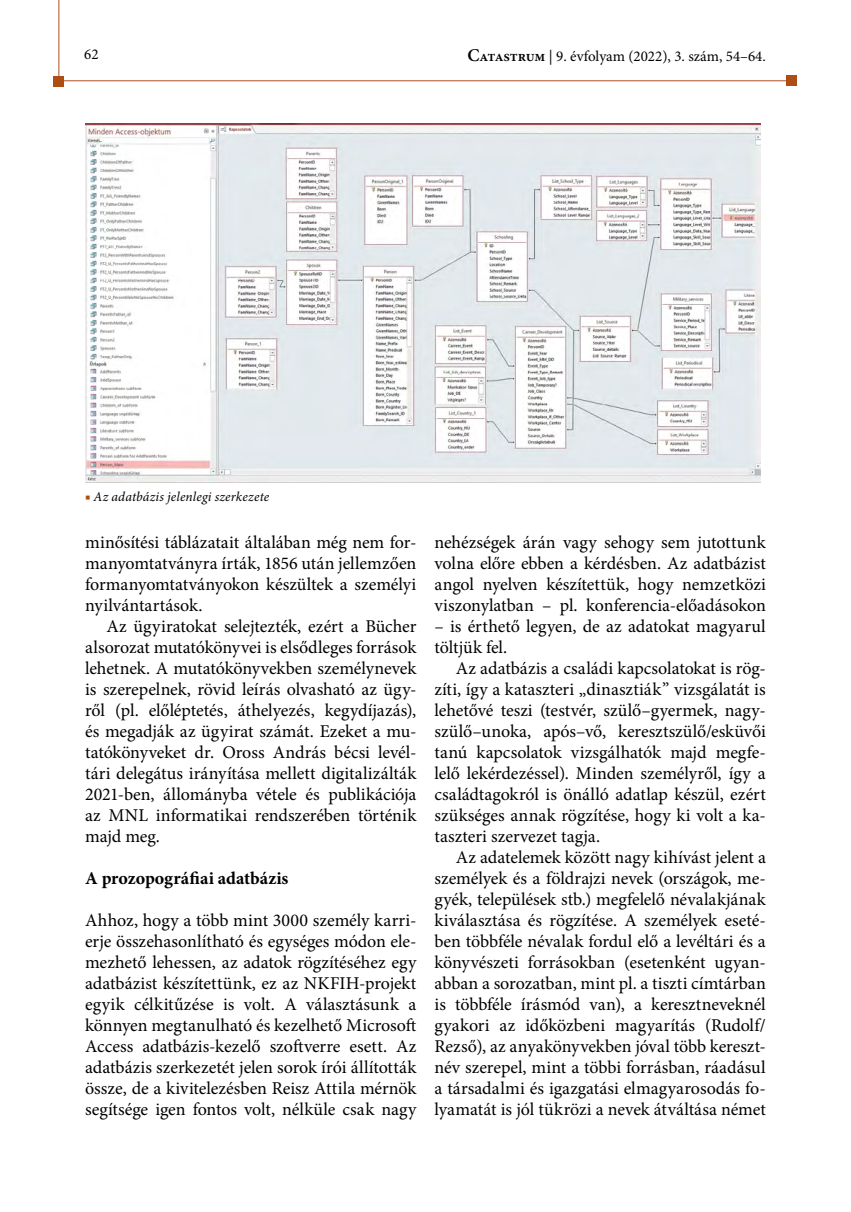
<style>
.page{position:relative;width:851px;height:1212px;background:#fff}
.page>*{position:absolute;margin:0;border:0;box-sizing:border-box;transform-origin:0 0}
.t1{font:18px/21px "Minion Pro";letter-spacing:-.005em;color:#000;text-align:justify}
.t2{font:700 18px "Minion Pro";letter-spacing:-.005em;color:#000}
.t3{font:15px "Minion Pro";color:#000}
.képaláírás{font:italic 13.5px "Minion Pro";letter-spacing:.015em;color:#000}
.s1{font-weight:600;font-size:18px}
.s2{font-weight:600}
.s3{color:#ae4e14}
</style>
<div class="page">
<hr style="left:57px;top:81px;width:734px;height:1px;background:#ae4f25">
<hr style="left:59px;top:0;width:1px;height:81px;background:#ae4f25">
<div style="left:786px;top:76px;width:10px;height:10px;background:#ae4e14"></div>
<div style="left:54px;top:76px;width:10px;height:10px;background:#ae4e14"></div>
<img style="left:85px;top:123px;width:675px;height:359px">
<p class="t3" style="left:84px;top:45px;width:16px">62</p>
<p class="t3" style="left:467px;top:46px;width:300px"><span class="s1">C</span><span class="s2">atastrum</span> | 9. évfolyam (2022), 3. szám, 54–64.</p>
<p class="képaláírás" style="left:85px;top:487px;width:186px"><span class="s3">■</span> Az adatbázis jelenlegi szerkezete</p>
<p class="t1" style="left:85px;top:531px;width:333px">minősítési táblázatait általában még nem for&shy;manyomtatványra írták, 1856 után jellemzően formanyomtatványokon készültek a személyi nyilvántartások.</p>
<p class="t1" style="left:85px;top:615px;width:333px;text-indent:21px">Az ügyiratokat selejtezték, ezért a Bücher alsorozat mutatókönyvei is elsődleges források lehetnek. A mutatókönyvekben személynevek is szerepelnek, rövid leírás olvasható az ügy&shy;ről (pl. előléptetés, áthelyezés, kegydíjazás), és megadják az ügyirat számát. Ezeket a mu&shy;tatókönyveket dr. Oross András bécsi levél&shy;tári delegátus irányítása mellett digitalizálták 2021-ben, állományba vétele és publikációja az MNL informatikai rendszerében történik majd meg.</p>
<p class="t2" style="left:85px;top:865px;width:205px">A prozopográfiai adatbázis</p>
<p class="t1" style="left:85px;top:909px;width:333px">Ahhoz, hogy a több mint 3000 személy karri&shy;erje összehasonlítható és egységes módon ele&shy;mezhető lehessen, az adatok rögzítéséhez egy adatbázist készítettünk, ez az NKFIH-projekt egyik célkitűzése is volt. A választásunk a könnyen megtanulható és kezelhető Microsoft Access adatbázis-kezelő szoftverre esett. Az adatbázis szerkezetét jelen sorok írói állították össze, de a kivitelezésben Reisz Attila mérnök segítsége igen fontos volt, nélküle csak nagy</p>
<p class="t1" style="left:434px;top:531px;width:333px">nehézségek árán vagy sehogy sem jutottunk volna előre ebben a kérdésben. Az adatbázist angol nyelven készítettük, hogy nemzetközi viszonylatban – pl. konferencia-előadásokon</p>
<p class="t1" style="left:434px;top:615px;width:333px">– is érthető legyen, de az adatokat magyarul töltjük fel.</p>
<p class="t1" style="left:434px;top:658px;width:333px;text-indent:21px">Az adatbázis a családi kapcsolatokat is rög&shy;zíti, így a kataszteri „dinasztiák” vizsgálatát is lehetővé teszi (testvér, szülő–gyermek, nagy&shy;szülő–unoka, após–vő, keresztszülő/esküvői tanú kapcsolatok vizsgálhatók majd megfe&shy;lelő lekérdezéssel). Minden személyről, így a családtagokról is önálló adatlap készül, ezért szükséges annak rögzítése, hogy ki volt a ka&shy;taszteri szervezet tagja.</p>
<p class="t1" style="left:434px;top:847px;width:333px;text-indent:21px">Az adatelemek között nagy kihívást jelent a személyek és a földrajzi nevek (országok, me&shy;gyék, települések stb.) megfelelő névalakjának kiválasztása és rögzítése. A személyek eseté&shy;ben többféle névalak fordul elő a levéltári és a könyvészeti forrásokban (esetenként ugyan&shy;abban a sorozatban, mint pl. a tiszti címtárban is többféle írásmód van), a keresztneveknél gyakori az időközbeni magyarítás (Rudolf/ Rezső), az anyakönyvekben jóval több kereszt&shy;név szerepel, mint a többi forrásban, ráadásul a társadalmi és igazgatási elmagyarosodás fo&shy;lyamatát is jól tükrözi a nevek átváltása német</p>
</div>
